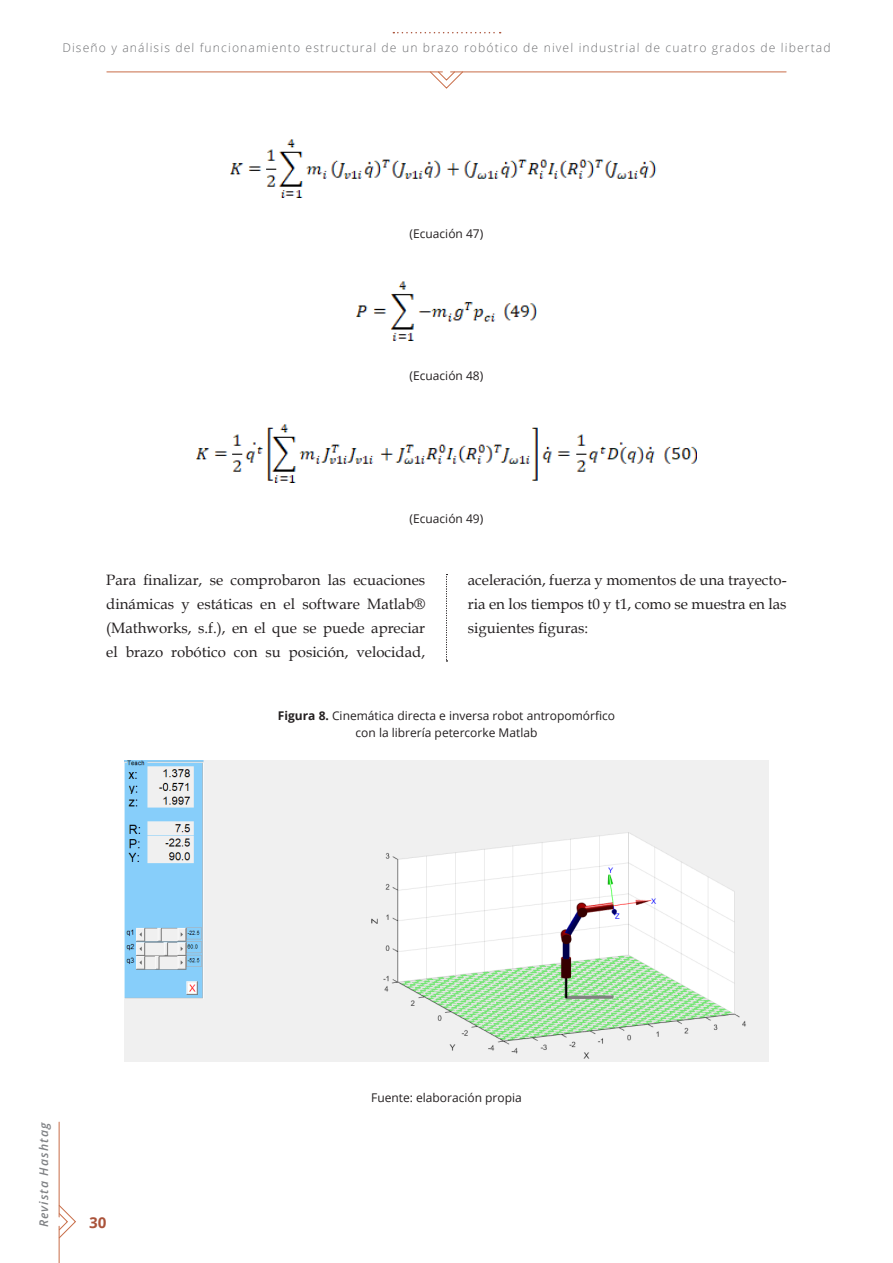
<style>
.page{position:relative;width:893px;height:1263px;background:#fff}
.page>*{position:absolute;margin:0;border:0;box-sizing:border-box;transform-origin:0 0}
.body_internas{font:15px/24px "Book Antiqua";color:#231f20;text-align:justify}
.t1{font:700 15px "Open Sans";color:#aa533a}
.t2{font:300 12px "Open Sans";color:#6c6d70}
.Figuras{font:12px/16.5px "Open Sans";color:#231f20;text-align:center}
.fuente{font:12px "Open Sans";color:#231f20}
.t3{font:italic 600 12px "Open Sans";color:#808285}
.s1{font-weight:700}
</style>
<div class="page">
<hr style="left:59px;top:1226px;width:1px;height:37px;background:#c86d48">
<svg style="left:58px;top:1205px;width:18px;height:34px"></svg>
<hr style="left:59px;top:1122px;width:1px;height:95px;background:#c86d48">
<img style="left:231px;top:139px;width:426px;height:59px">
<img style="left:356px;top:281px;width:180px;height:59px">
<img style="left:197px;top:424px;width:499px;height:59px">
<img style="left:125px;top:760px;width:643px;height:301px">
<svg style="left:446px;top:574px;width:1px;height:87px"></svg>
<svg style="left:393px;top:32px;width:108px;height:1px"></svg>
<hr style="left:107px;top:72px;width:335px;height:1px;background:#c86d48">
<hr style="left:451px;top:72px;width:335px;height:1px;background:#c86d48">
<svg style="left:429px;top:71px;width:34px;height:18px"></svg>
<p class="t2" style="left:62px;top:40px;width:770px">Diseño y análisis del funcionamiento estructural de un brazo robótico de nivel industrial de cuatro grados de libertad</p>
<p class="fuente" style="left:410px;top:225px;width:75px">(Ecuación 47)</p>
<p class="fuente" style="left:410px;top:368px;width:75px">(Ecuación 48)</p>
<p class="fuente" style="left:410px;top:510px;width:75px">(Ecuación 49)</p>
<p class="body_internas" style="left:106px;top:568px;width:320px">Para finalizar, se comprobaron las ecuaciones dinámicas y estáticas en el software Matlab® (Mathworks, s.f.), en el que se puede apreciar el brazo robótico con su posición, velocidad,</p>
<p class="body_internas" style="left:468px;top:568px;width:320px">aceleración, fuerza y momentos de una trayecto&shy;ria en los tiempos t0 y t1, como se muestra en las siguientes figuras:</p>
<p class="Figuras" style="left:278px;top:707px;width:339px"><span class="s1">Figura 8.</span> Cinemática directa e inversa robot antropomórfico con la librería petercorke Matlab</p>
<p class="t3" style="left:36px;top:1227px;width:107px;rotate:-90deg">Revista Hashtag</p>
<p class="t1" style="left:89px;top:1211px;width:19px">30</p>
<p class="fuente" style="left:371px;top:1089px;width:152px">Fuente: elaboración propia</p>
</div>
